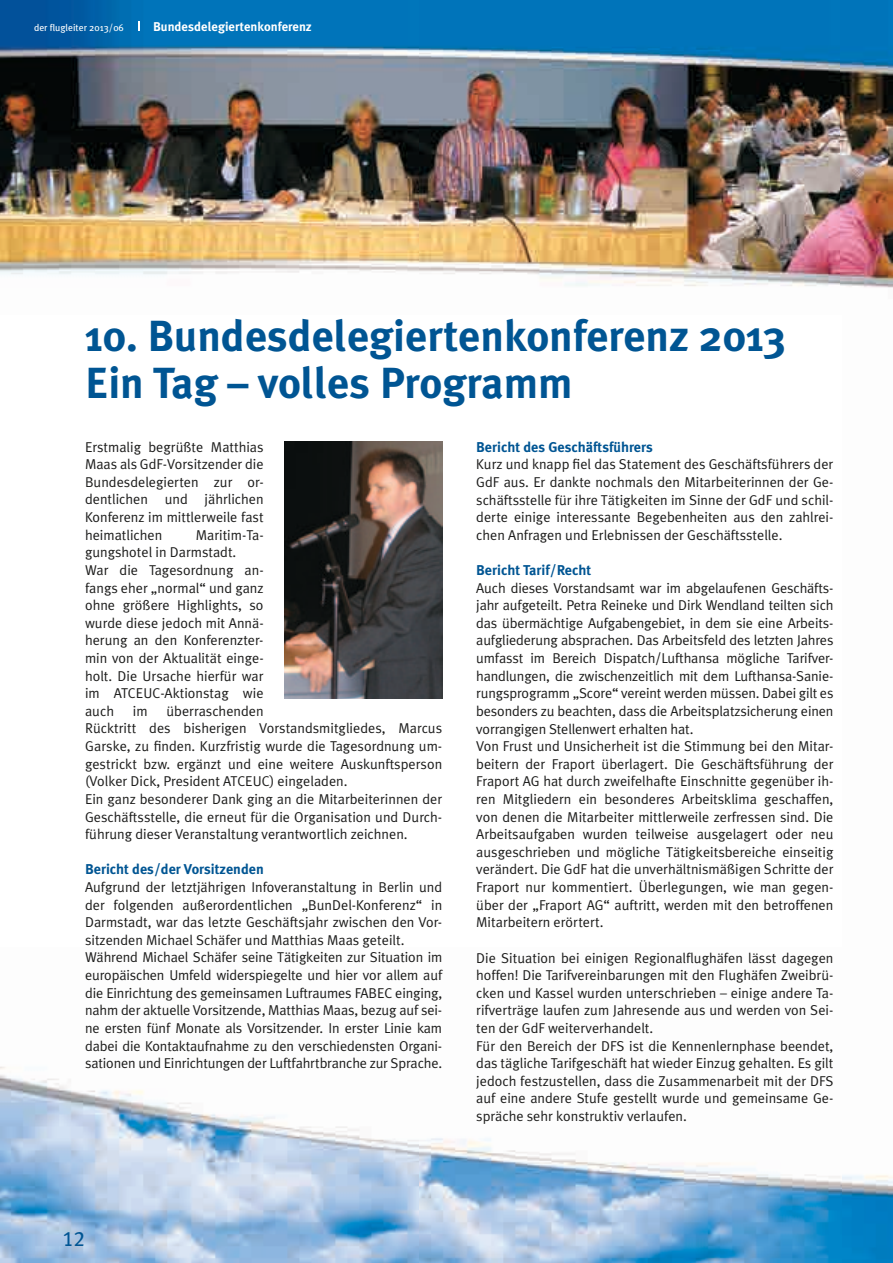
<style>
.page{position:relative;width:893px;height:1263px;background:#fff}
.page>*{position:absolute;margin:0;border:0;box-sizing:border-box;transform-origin:0 0}
.t1{font:700 43.5px/46.5px "Meta Plus";color:#005593}
.t2{font:21px "Meta Plus Book Caps";color:#005593}
.t3{font:14.25px/17.5px "Meta Plus Normal";color:#1c1c1b}
.t4{font:700 14.25px "Meta Plus";color:#005593}
.t5{font:700 12.75px "Meta Plus";color:#fff}
.t6{font:9.75px "Meta Plus";color:#fff}
</style>
<div class="page">
<img style="left:0;top:0;width:893px;height:1263px">
<svg style="left:138px;top:21px;width:2px;height:10px"></svg>
<img style="left:285px;top:442px;width:157px;height:256px">
<p class="t6" style="left:34px;top:22px;width:91px">der flugleiter 2013/06</p>
<p class="t5" style="left:153px;top:19px;width:160px">Bundesdelegiertenkonferenz</p>
<h1 class="t1" style="left:85px;top:313px;width:703px">10. Bundesdelegiertenkonferenz 2013<br>Ein Tag – volles Programm</h1>
<p class="t3" style="left:85px;top:438px;width:180px;text-align:justify">Erstmalig begrüßte Matthias Maas als GdF-Vorsitzender die Bundesdelegierten zur or&shy;dentlichen und jährlichen Konferenz im mittlerweile fast heimatlichen</p>
<p class="t4" style="left:476px;top:438px;width:178px">Bericht des Geschäftsführers</p>
<p class="t3" style="left:476px;top:455px;width:359px;text-align:justify">Kurz und knapp fiel das Statement des Geschäftsführers der GdF aus. Er dankte nochmals den Mitarbeiterinnen der Ge&shy;schäftsstelle für ihre Tätigkeiten im Sinne der GdF und schil&shy;derte einige interessante Begebenheiten aus den zahlrei&shy;chen Anfragen und Erlebnissen der Geschäftsstelle.</p>
<p class="t4" style="left:476px;top:562px;width:116px">Bericht Tarif/Recht</p>
<p class="t3" style="left:476px;top:579px;width:359px">Auch dieses Vorstandsamt war im abgelaufenen Geschäfts&shy;jahr aufgeteilt. Petra Reineke und Dirk Wendland teilten sich das übermächtige Aufgabengebiet, in dem sie eine Arbeits&shy;aufgliederung absprachen. Das Arbeitsfeld des letzten Jahres umfasst im Bereich Dispatch/Lufthansa mögliche Tarifver&shy;handlungen, die zwischenzeitlich mit dem Lufthansa-Sanie&shy;rungsprogramm „Score“ vereint werden müssen. Dabei gilt es besonders zu beachten, dass die Arbeitsplatzsicherung einen vorrangigen Stellenwert erhalten hat.<br>Von Frust und Unsicherheit ist die Stimmung bei den Mitar&shy;beitern der Fraport überlagert. Die Geschäftsführung der Fraport AG hat durch zweifelhafte Einschnitte gegenüber ih&shy;ren Mitgliedern ein besonderes Arbeitsklima geschaffen, von denen die Mitarbeiter mittlerweile zerfressen sind. Die Arbeitsaufgaben wurden teilweise ausgelagert oder neu ausgeschrieben und mögliche Tätigkeitsbereiche einseitig verändert. Die GdF hat die unverhältnismäßigen Schritte der Fraport nur kommentiert. Überlegungen, wie man gegen&shy;über der „Fraport AG“ auftritt, werden mit den betroffenen Mitarbeitern erörtert.</p>
<p class="t3" style="left:476px;top:948px;width:359px">Die Situation bei einigen Regionalflughäfen lässt dagegen hoffen! Die Tarifvereinbarungen mit den Flughäfen Zweibrü&shy;cken und Kassel wurden unterschrieben – einige andere Ta&shy;rifverträge laufen zum Jahresende aus und werden von Sei&shy;ten der GdF weiterverhandelt.<br>Für den Bereich der DFS ist die Kennenlernphase beendet, das tägliche Tarifgeschäft hat wieder Einzug gehalten. Es gilt jedoch festzustellen, dass die Zusammenarbeit mit der DFS auf eine andere Stufe gestellt wurde und gemeinsame Ge&shy;spräche sehr konstruktiv verlaufen.</p>
<p class="t3" style="left:85px;top:526px;width:180px;text-indent:111px">Maritim-Ta&shy;gungshotel in Darmstadt.<br>War die Tagesordnung an&shy;fangs eher „normal“ und ganz ohne größere Highlights, so wurde diese jedoch mit Annä&shy;herung an den Konferenzter&shy;min von der Aktualität einge&shy;holt. Die Ursache hierfür war im ATCEUC-Aktionstag wie auch</p>
<p class="t3" style="left:85px;top:702px;width:359px;text-indent:81px">überraschenden<br>Rücktritt des bisherigen Vorstandsmitgliedes, Marcus Garske, zu finden. Kurzfristig wurde die Tagesordnung um&shy;gestrickt bzw. ergänzt und eine weitere Auskunftsperson (Volker Dick, President ATCEUC) eingeladen.<br>Ein ganz besonderer Dank ging an die Mitarbeiterinnen der Geschäftsstelle, die erneut für die Organisation und Durch&shy;führung dieser Veranstaltung verantwortlich zeichnen.</p>
<p class="t4" style="left:85px;top:861px;width:180px">Bericht des/der Vorsitzenden</p>
<p class="t3" style="left:85px;top:878px;width:359px">Aufgrund der letztjährigen Infoveranstaltung in Berlin und der folgenden außerordentlichen „BunDel-Konferenz“ in Darmstadt, war das letzte Geschäftsjahr zwischen den Vor&shy;sitzenden Michael Schäfer und Matthias Maas geteilt.<br>Während Michael Schäfer seine Tätigkeiten zur Situation im europäischen Umfeld widerspiegelte und hier vor allem auf die Einrichtung des gemeinsamen Luftraumes FABEC einging, nahm der aktuelle Vorsitzende, Matthias Maas, bezug auf sei&shy;ne ersten fünf Monate als Vorsitzender. In erster Linie kam dabei die Kontaktaufnahme zu den verschiedensten Organi&shy;sationen und Einrichtungen der Luftfahrtbranche zur Sprache.</p>
<p class="t3" style="left:133px;top:702px;width:16px">im</p>
<h2 class="t2" style="left:63px;top:1226px;width:24px">12</h2>
</div>
